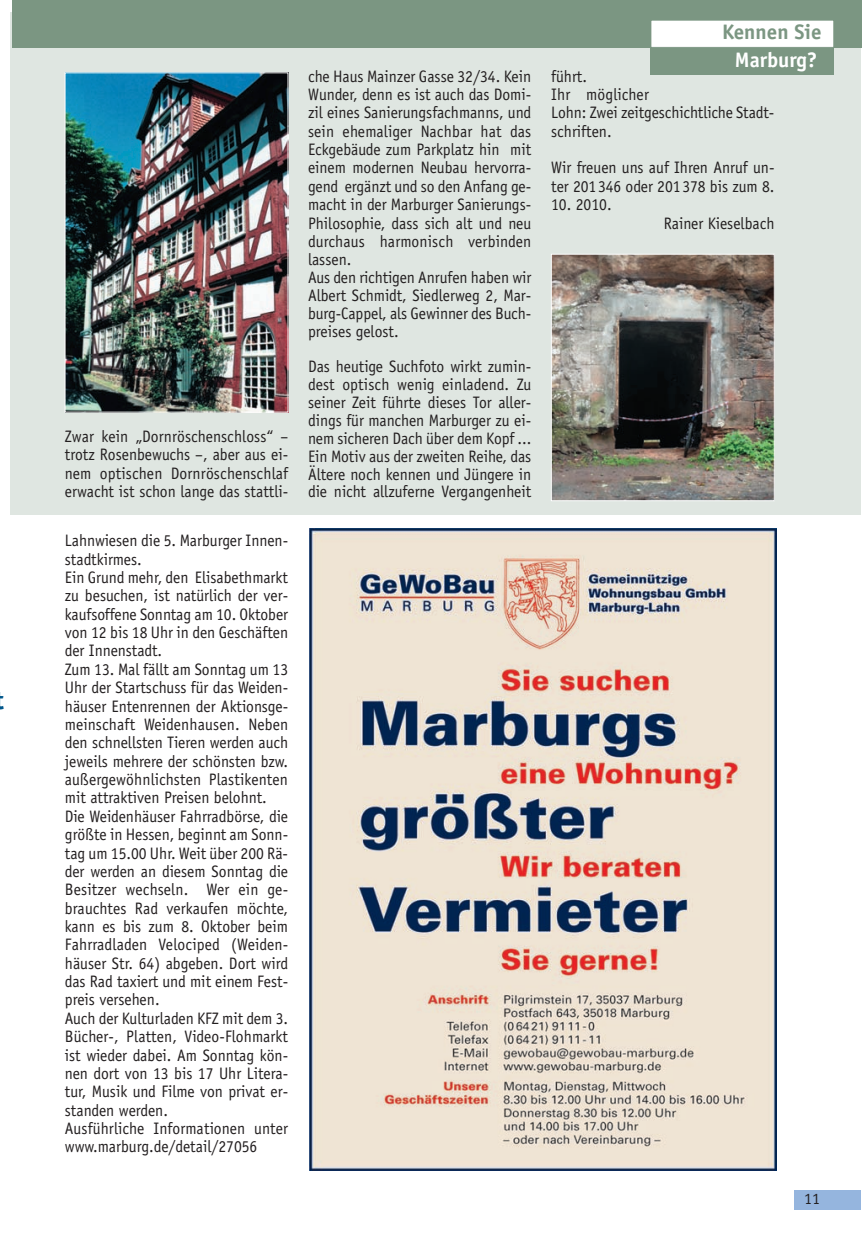
<style>
.page{position:relative;width:863px;height:1234px;background:#fff}
.page>*{position:absolute;margin:0;border:0;box-sizing:border-box;transform-origin:0 0}
.t1{font:700 21px "Officina Sans";color:#7b9682}
.t2{font:700 21px "Officina Sans";color:#fff}
.t3{font:16.62px/18.4px "Officina Sans";color:#231f20;scale:.94 1}
.t4{font:15.75px "Officina Sans";color:#231f20}
</style>
<div class="page">
<div style="left:794px;top:1189px;width:67px;height:20px;background:#95b5de"></div>
<div style="left:10px;top:12px;width:851px;height:503px;background:#dfe6e1"></div>
<div style="left:12px;top:0;width:849px;height:48px;background:#7b9682"></div>
<img style="left:67px;top:75px;width:219px;height:335px">
<img style="left:553px;top:256px;width:219px;height:243px">
<div style="left:551px;top:254px;width:223px;height:247px;border:1px solid #fff"></div>
<div style="left:650px;top:48px;width:184px;height:27px;background:#7b9682"></div>
<div style="left:651px;top:20px;width:183px;height:27px;background:#fff"></div>
<div style="left:650px;top:20px;width:184px;height:28px;border:1px solid #7b9682"></div>
<img style="left:310px;top:528px;width:466px;height:642px">
<p class="t3" style="left:65px;top:428px;width:239px;text-align:justify">Zwar kein „Dornröschenschloss“ – trotz Rosenbewuchs –, aber aus ei&shy;nem optischen Dornröschenschlaf erwacht ist schon lange das stattli-</p>
<p class="t3" style="left:65px;top:533px;width:239px">Lahnwiesen die 5. Marburger Innen&shy;stadtkirmes.<br>Ein Grund mehr, den Elisabethmarkt zu besuchen, ist natürlich der ver&shy;kaufsoffene Sonntag am 10. Oktober von 12 bis 18 Uhr in den Geschäften der Innenstadt.<br>Zum 13. Mal fällt am Sonntag um 13<br>Uhr der Startschuss für das Weiden&shy;häuser Entenrennen der Aktionsge&shy;meinschaft Weidenhausen. Neben den schnellsten Tieren werden auch jeweils mehrere der schönsten bzw. außergewöhnlichsten Plastikenten mit attraktiven Preisen belohnt.<br>Die Weidenhäuser Fahrradbörse, die größte in Hessen, beginnt am Sonn&shy;tag um 15.00 Uhr. Weit über 200 Rä&shy;der werden an diesem Sonntag die<br>Besitzer wechseln. Wer ein ge&shy;brauchtes Rad verkaufen möchte, kann es bis zum 8. Oktober beim<br>Fahrradladen Velociped (Weiden&shy;häuser Str. 64) abgeben. Dort wird das Rad taxiert und mit einem Fest&shy;preis versehen.<br>Auch der Kulturladen KFZ mit dem 3.<br>Bücher-, Platten, Video-Flohmarkt ist wieder dabei. Am Sonntag kön&shy;nen dort von 13 bis 17 Uhr Litera&shy;tur, Musik und Filme von privat er&shy;standen werden.<br>Ausführliche Informationen unter www.marburg.de/detail/27056</p>
<p class="t3" style="left:308px;top:68px;width:239px">che Haus Mainzer Gasse 32/34. Kein<br>Wunder, denn es ist auch das Domi&shy;zil eines Sanierungsfachmanns, und sein ehemaliger Nachbar hat das<br>Eckgebäude zum Parkplatz hin mit einem modernen Neubau hervorra&shy;gend ergänzt und so den Anfang ge&shy;macht in der Marburger Sanierungs-<br>Philosophie, dass sich alt und neu durchaus harmonisch verbinden lassen.<br>Aus den richtigen Anrufen haben wir<br>Albert Schmidt, Siedlerweg 2, Mar&shy;burg-Cappel, als Gewinner des Buch&shy;preises gelost.</p>
<p class="t3" style="left:308px;top:359px;width:239px;line-height:17.8px;text-align:justify">Das heutige Suchfoto wirkt zumin&shy;dest optisch wenig einladend. Zu seiner Zeit führte dieses Tor aller&shy;dings für manchen Marburger zu ei&shy;nem sicheren Dach über dem Kopf ...<br>Ein Motiv aus der zweiten Reihe, das Ältere noch kennen und Jüngere in die nicht allzuferne Vergangenheit</p>
<p class="t1" style="left:722px;top:24px;width:101px">Kennen Sie</p>
<p class="t2" style="left:735px;top:52px;width:84px">Marburg?</p>
<p class="t3" style="left:551px;top:68px;width:239px">führt.<br>Ihr möglicher<br>Lohn: Zwei zeitgeschichtliche Stadt&shy;schriften.</p>
<p class="t3" style="left:551px;top:160px;width:239px">Wir freuen uns auf Ihren Anruf un&shy;ter 201346 oder 201378 bis zum 8.</p>
<p class="t3" style="left:551px;top:197px;width:66px">10. 2010.</p>
<p class="t3" style="left:664px;top:215px;width:119px">Rainer Kieselbach</p>
<p class="t4" style="left:804px;top:1192px;width:17px">11</p>
</div>
